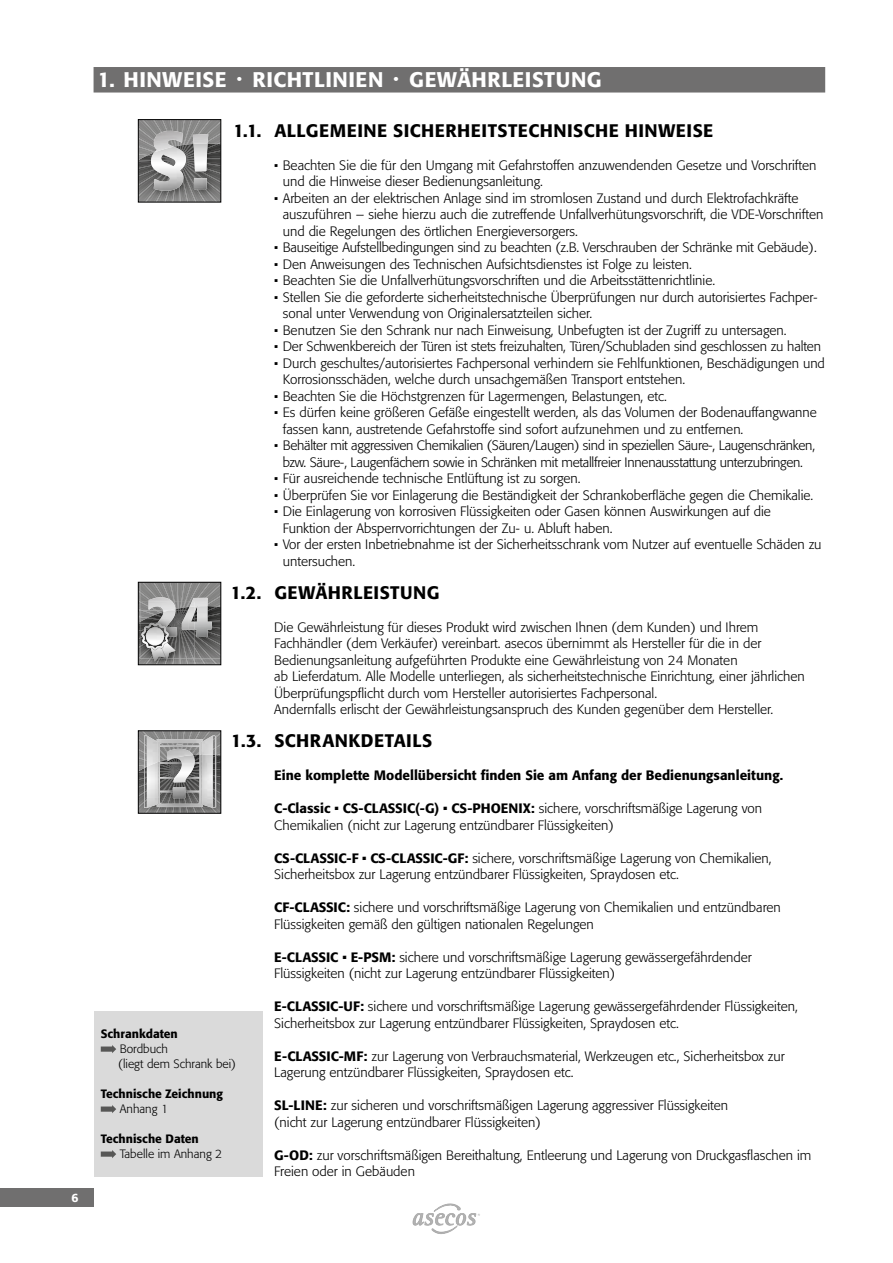
<style>
.page{position:relative;width:893px;height:1263px;background:#fff}
.page>*{position:absolute;margin:0;border:0;box-sizing:border-box;transform-origin:0 0}
.t1{font:500 21px "Formata Pro";letter-spacing:.025em;color:#fff}
.t2{font:500 18px "Formata Pro";letter-spacing:.03em;color:#000}
.t3{font:300 13.5px/16.5px "Formata Pro";color:#000}
.t4{font:300 13.5px/16.5px "Formata Pro";letter-spacing:-.02em;color:#000;text-align:center}
.t5{font:500 13.5px "Formata Pro";color:#000}
.t6{font:300 12px/15px "Formata Pro";color:#000}
.t7{font:500 12px "Formata Pro";color:#000}
.t8{font:500 12px "Formata Pro";color:#575756}
.s1{color:#fff}
.s2{font-family:"Letter Gothic Std";font-weight:700}
.s3{font-weight:500}
</style>
<div class="page">
<div style="left:0;top:1188px;width:94px;height:18px;background:#706f6f"></div>
<svg style="left:413px;top:1204px;width:67px;height:29px"></svg>
<div style="left:94px;top:67px;width:731px;height:26px;background:#706f6f"></div>
<div style="left:94px;top:1011px;width:168px;height:165px;background:#dadada"></div>
<svg style="left:101px;top:1045px;width:15px;height:8px"></svg>
<svg style="left:101px;top:1105px;width:15px;height:8px"></svg>
<svg style="left:101px;top:1150px;width:15px;height:8px"></svg>
<img style="left:221px;top:120px;width:1px;height:82px">
<img style="left:140px;top:185px;width:3px;height:11px">
<img style="left:217px;top:182px;width:2px;height:11px">
<img style="left:217px;top:174px;width:2px;height:8px">
<img style="left:217px;top:166px;width:2px;height:8px">
<img style="left:208px;top:158px;width:11px;height:8px">
<img style="left:208px;top:150px;width:11px;height:8px">
<img style="left:208px;top:149px;width:10px;height:8px">
<img style="left:140px;top:172px;width:3px;height:13px">
<img style="left:143px;top:167px;width:41px;height:33px">
<img style="left:184px;top:165px;width:33px;height:35px">
<img style="left:151px;top:152px;width:57px;height:19px">
<img style="left:208px;top:144px;width:11px;height:5px">
<svg style="left:140px;top:121px;width:54px;height:46px"></svg>
<svg style="left:213px;top:120px;width:9px;height:24px"></svg>
<img style="left:142px;top:121px;width:15px;height:15px">
<img style="left:192px;top:121px;width:21px;height:23px">
<img style="left:154px;top:131px;width:54px;height:21px">
<div style="left:138px;top:119px;width:83px;height:83px;border:1px solid #000"></div>
<svg style="left:140px;top:731px;width:82px;height:82px;background:#9f9f9e"></svg>
<img style="left:167px;top:749px;width:26px;height:10px">
<div style="left:138px;top:731px;width:83px;height:82px;border:1px solid #000"></div>
<svg style="left:140px;top:582px;width:82px;height:83px;background:#8c8b8b"></svg>
<img style="left:141px;top:623px;width:34px;height:38px">
<div style="left:138px;top:582px;width:83px;height:83px;border:1px solid #000"></div>
<p class="t8" style="left:57px;top:1191px;width:23px">6 <span class="s1">6</span></p>
<h1 class="t1" style="left:98px;top:68px;width:505px">1. HINWEISE <span class="s2">•</span> RICHTLINIEN <span class="s2">•</span> GEWÄHRLEISTUNG</h1>
<h2 class="t2" style="left:233px;top:120px;width:481px">1.1. ALLGEMEINE SICHERHEITSTECHNISCHE HINWEISE</h2>
<p class="t3" style="left:283px;top:157px;width:535px;text-indent:-9px">• Beachten Sie die für den Umgang mit Gefahrstoffen anzuwendenden Gesetze und Vorschriften und die Hinweise dieser Bedienungsanleitung.</p>
<p class="t3" style="left:283px;top:190px;width:542px;text-indent:-9px">• Arbeiten an der elektrischen Anlage sind im stromlosen Zustand und durch Elektrofachkräfte auszuführen – siehe hierzu auch die zutreffende Unfallverhütungsvorschrift, die VDE-Vorschriften und die Regelungen des örtlichen Energieversorgers.</p>
<p class="t3" style="left:274px;top:239px;width:544px">• Bauseitige Aufstellbedingungen sind zu beachten (z.B. Verschrauben der Schränke mit Gebäude).</p>
<p class="t3" style="left:274px;top:256px;width:419px">• Den Anweisungen des Technischen Aufsichtsdienstes ist Folge zu leisten.</p>
<p class="t3" style="left:274px;top:272px;width:442px">• Beachten Sie die Unfallverhütungsvorschriften und die Arbeitsstättenrichtlinie.</p>
<p class="t3" style="left:283px;top:289px;width:536px;text-indent:-9px">• Stellen Sie die geforderte sicherheitstechnische Überprüfungen nur durch autorisiertes Fachper&shy;sonal unter Verwendung von Originalersatzteilen sicher.</p>
<p class="t3" style="left:274px;top:322px;width:514px">• Benutzen Sie den Schrank nur nach Einweisung, Unbefugten ist der Zugriff zu untersagen.</p>
<p class="t3" style="left:274px;top:338px;width:548px">• Der Schwenkbereich der Türen ist stets freizuhalten, Türen/Schubladen sind geschlossen zu halten</p>
<p class="t3" style="left:283px;top:355px;width:544px;text-indent:-9px">• Durch geschultes/autorisiertes Fachpersonal verhindern sie Fehlfunktionen, Beschädigungen und<br>Korrosionsschäden, welche durch unsachgemäßen Transport entstehen.</p>
<p class="t3" style="left:274px;top:388px;width:394px">• Beachten Sie die Höchstgrenzen für Lagermengen, Belastungen, etc.</p>
<p class="t3" style="left:283px;top:404px;width:536px;text-indent:-9px">• Es dürfen keine größeren Gefäße eingestellt werden, als das Volumen der Bodenauffangwanne fassen kann, austretende Gefahrstoffe sind sofort aufzunehmen und zu entfernen.</p>
<p class="t4" style="left:274px;top:437px;width:542px">• Behälter mit aggressiven Chemikalien (Säuren/Laugen) sind in speziellen Säure-, Laugenschränken, bzw. Säure-, Laugenfächern sowie in Schränken mit metallfreier Innenausstattung unterzubringen.</p>
<p class="t3" style="left:274px;top:470px;width:308px">• Für ausreichende technische Entlüftung ist zu sorgen.</p>
<p class="t3" style="left:274px;top:487px;width:541px">• Überprüfen Sie vor Einlagerung die Beständigkeit der Schrankoberfläche gegen die Chemikalie.</p>
<p class="t3" style="left:283px;top:503px;width:490px;text-indent:-9px">• Die Einlagerung von korrosiven Flüssigkeiten oder Gasen können Auswirkungen auf die<br>Funktion der Absperrvorrichtungen der Zu- u. Abluft haben.</p>
<p class="t3" style="left:283px;top:536px;width:540px;text-indent:-9px">• Vor der ersten Inbetriebnahme ist der Sicherheitsschrank vom Nutzer auf eventuelle Schäden zu untersuchen.</p>
<h2 class="t2" style="left:231px;top:582px;width:210px">1.2. GEWÄHRLEISTUNG</h2>
<p class="t3" style="left:274px;top:619px;width:532px">Die Gewährleistung für dieses Produkt wird zwischen Ihnen (dem Kunden) und Ihrem Fachhändler (dem Verkäufer) vereinbart. asecos übernimmt als Hersteller für die in der Bedienungsanleitung aufgeführten Produkte eine Gewährleistung von 24 Monaten<br>ab Lieferdatum. Alle Modelle unterliegen, als sicherheitstechnische Einrichtung, einer jährlichen Überprüfungspflicht durch vom Hersteller autorisiertes Fachpersonal.<br>Andernfalls erlischt der Gewährleistungsanspruch des Kunden gegenüber dem Hersteller.</p>
<h2 class="t2" style="left:231px;top:731px;width:202px">1.3. SCHRANKDETAILS</h2>
<p class="t5" style="left:274px;top:768px;width:510px">Eine komplette Modellübersicht finden Sie am Anfang der Bedienungsanleitung.</p>
<p class="t3" style="left:274px;top:801px;width:489px"><span class="s3">C-Classic • CS-CLASSIC(-G) • CS-PHOENIX:</span> sichere, vorschriftsmäßige Lagerung von<br>Chemikalien (nicht zur Lagerung entzündbarer Flüssigkeiten)</p>
<p class="t3" style="left:274px;top:850px;width:499px"><span class="s3">CS-CLASSIC-F • CS-CLASSIC-GF:</span> sichere, vorschriftsmäßige Lagerung von Chemikalien,<br>Sicherheitsbox zur Lagerung entzündbarer Flüssigkeiten, Spraydosen etc.</p>
<p class="t3" style="left:274px;top:900px;width:508px"><span class="s3">CF-CLASSIC:</span> sichere und vorschriftsmäßige Lagerung von Chemikalien und entzündbaren<br>Flüssigkeiten gemäß den gültigen nationalen Regelungen</p>
<p class="t3" style="left:274px;top:949px;width:479px"><span class="s3">E-CLASSIC • E-PSM:</span> sichere und vorschriftsmäßige Lagerung gewässergefährdender<br>Flüssigkeiten (nicht zur Lagerung entzündbarer Flüssigkeiten)</p>
<p class="t3" style="left:274px;top:999px;width:525px"><span class="s3">E-CLASSIC-UF:</span> sichere und vorschriftsmäßige Lagerung gewässergefährdender Flüssigkeiten,<br>Sicherheitsbox zur Lagerung entzündbarer Flüssigkeiten, Spraydosen etc.</p>
<p class="t3" style="left:274px;top:1048px;width:512px"><span class="s3">E-CLASSIC-MF:</span> zur Lagerung von Verbrauchsmaterial, Werkzeugen etc., Sicherheitsbox zur<br>Lagerung entzündbarer Flüssigkeiten, Spraydosen etc.</p>
<p class="t3" style="left:274px;top:1098px;width:455px"><span class="s3">SL-LINE:</span> zur sicheren und vorschriftsmäßigen Lagerung aggressiver Flüssigkeiten (nicht zur Lagerung entzündbarer Flüssigkeiten)</p>
<p class="t3" style="left:274px;top:1147px;width:539px"><span class="s3">G-OD:</span> zur vorschriftsmäßigen Bereithaltung, Entleerung und Lagerung von Druckgasflaschen im<br>Freien oder in Gebäuden</p>
<p class="t7" style="left:101px;top:1027px;width:78px">Schrankdaten</p>
<p class="t6" style="left:118px;top:1042px;width:119px">Bordbuch<br>(liegt dem Schrank bei)</p>
<p class="t7" style="left:101px;top:1087px;width:124px">Technische Zeichnung</p>
<p class="t6" style="left:120px;top:1102px;width:50px">Anhang 1</p>
<p class="t7" style="left:101px;top:1132px;width:99px">Technische Daten</p>
<p class="t6" style="left:120px;top:1147px;width:104px">Tabelle im Anhang 2</p>
</div>
